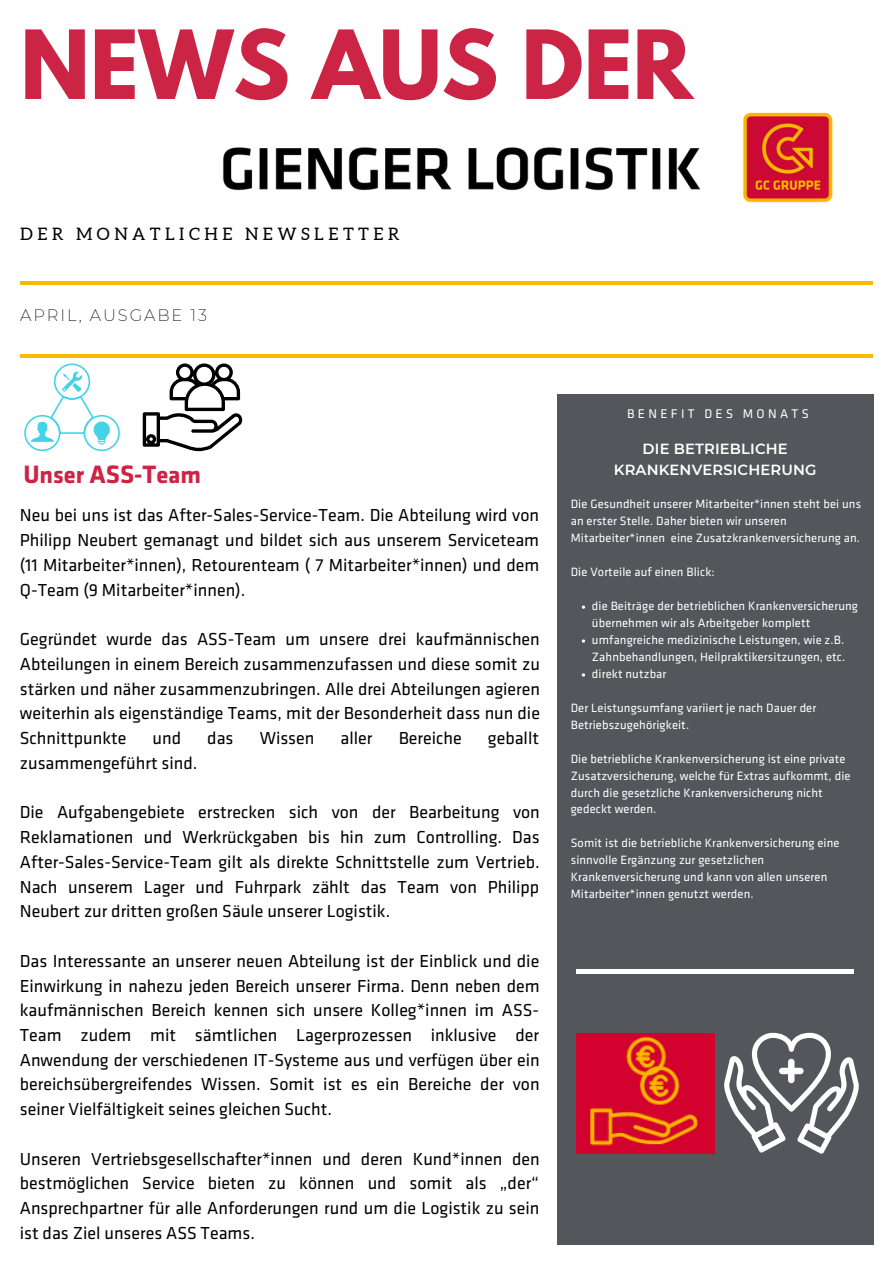
<style>
.page{position:relative;width:893px;height:1264px;background:#fff}
.page>*{position:absolute;margin:0;border:0;box-sizing:border-box;transform-origin:0 0}
.t1{font:700 84.3px "League Spartan";color:#cc2445}
.t2{font:700 24.6px "GC Klavika Head";color:#cc2445}
.t3{font:18px/24.8px "GC Klavika";color:#000;text-align:justify}
.t4{font:17.1px "Aleo";letter-spacing:.26em;color:#000}
.t5{font:200 16.2px "Montserrat";letter-spacing:.12em;color:#000}
.t6{font:600 14.7px/20.2px "Montserrat";letter-spacing:.01em;color:#fff;text-align:center}
.t7{font:13.05px "GC Klavika";letter-spacing:.26em;color:#fff}
.t8{font:12.45px/17px "GC Klavika";letter-spacing:.01em;color:#fff}
</style>
<div class="page">
<hr style="left:20px;top:281px;width:852px;height:4px;background:#fbb900">
<hr style="left:20px;top:354px;width:852px;height:4px;background:#fbb900">
<div style="left:557px;top:394px;width:316px;height:850px;background:#53565a"></div>
<hr style="left:576px;top:969px;width:278px;height:4px;background:#fff">
<img style="left:223px;top:112px;width:610px;height:91px">
<img style="left:576px;top:1033px;width:138px;height:120px">
<svg style="left:24px;top:363px;width:96px;height:88px"></svg>
<svg style="left:143px;top:363px;width:100px;height:88px"></svg>
<svg style="left:724px;top:1032px;width:135px;height:121px"></svg>
<h1 class="t1" style="left:20px;top:23px;width:674px">NEWS AUS DER</h1>
<p class="t4" style="left:20px;top:224px;width:381px">DER MONATLICHE NEWSLETTER</p>
<p class="t5" style="left:20px;top:305px;width:188px">APRIL, AUSGABE 13</p>
<h2 class="t2" style="left:23px;top:465px;width:179px">Unser ASS-Team</h2>
<p class="t3" style="left:20px;top:504px;width:521px">Neu bei uns ist das After-Sales-Service-Team. Die Abteilung wird von Philipp Neubert gemanagt und bildet sich aus unserem Serviceteam (11 Mitarbeiter*innen), Retourenteam ( 7 Mitarbeiter*innen) und dem Q-Team (9 Mitarbeiter*innen).</p>
<p class="t3" style="left:20px;top:628px;width:521px">Gegründet wurde das ASS-Team um unsere drei kaufmännischen Abteilungen in einem Bereich zusammenzufassen und diese somit zu stärken und näher zusammenzubringen. Alle drei Abteilungen agieren weiterhin als eigenständige Teams, mit der Besonderheit dass nun die Schnittpunkte</p>
<p class="t3" style="left:152px;top:727px;width:30px">und</p>
<p class="t3" style="left:207px;top:727px;width:28px">das</p>
<p class="t3" style="left:260px;top:727px;width:56px">Wissen</p>
<p class="t3" style="left:340px;top:727px;width:33px">aller</p>
<p class="t3" style="left:398px;top:727px;width:65px">Bereiche</p>
<p class="t3" style="left:488px;top:727px;width:53px">geballt</p>
<p class="t3" style="left:20px;top:752px;width:179px">zusammengeführt sind.</p>
<p class="t3" style="left:20px;top:801px;width:521px">Die Aufgabengebiete erstrecken sich von der Bearbeitung von Reklamationen und Werkrückgaben bis hin zum Controlling. Das After-Sales-Service-Team gilt als direkte Schnittstelle zum Vertrieb.<br>Nach unserem Lager und Fuhrpark zählt das Team von Philipp Neubert zur dritten großen Säule unserer Logistik.</p>
<p class="t3" style="left:20px;top:949px;width:521px">Das Interessante an unserer neuen Abteilung ist der Einblick und die Einwirkung in nahezu jeden Bereich unserer Firma. Denn neben dem kaufmännischen Bereich kennen sich unsere Kolleg*innen im ASS-Team zudem mit sämtlichen Lagerprozessen inklusive der Anwendung der verschiedenen IT-Systeme aus und verfügen über ein bereichsübergreifendes Wissen. Somit ist es ein Bereiche der von seiner Vielfältigkeit seines gleichen Sucht.</p>
<p class="t3" style="left:20px;top:1147px;width:521px">Unseren Vertriebsgesellschafter*innen und deren Kund*innen den bestmöglichen Service bieten zu können und somit als „der“ Ansprechpartner für alle Anforderungen rund um die Logistik zu sein ist das Ziel unseres ASS Teams.</p>
<p class="t7" style="left:627px;top:408px;width:183px">BENEFIT DES MONATS</p>
<p class="t6" style="left:613px;top:439px;width:204px">DIE BETRIEBLICHE<br>KRANKENVERSICHERUNG</p>
<p class="t8" style="left:570px;top:497px;width:292px">Die Gesundheit unserer Mitarbeiter*innen steht bei uns an erster Stelle. Daher bieten wir unseren<br>Mitarbeiter*innen eine Zusatzkrankenversicherung an.</p>
<p class="t8" style="left:570px;top:564px;width:145px">Die Vorteile auf einen Blick:</p>
<p class="t8" style="left:592px;top:598px;width:267px">die Beiträge der betrieblichen Krankenversicherung übernehmen wir als Arbeitgeber komplett umfangreiche medizinische Leistungen, wie z.B.<br>Zahnbehandlungen, Heilpraktikersitzungen, etc. direkt nutzbar</p>
<p class="t8" style="left:570px;top:700px;width:247px">Der Leistungsumfang variiert je nach Dauer der<br>Betriebszugehörigkeit.</p>
<p class="t8" style="left:570px;top:751px;width:281px">Die betriebliche Krankenversicherung ist eine private Zusatzversicherung, welche für Extras aufkommt, die durch die gesetzliche Krankenversicherung nicht gedeckt werden.</p>
<p class="t8" style="left:570px;top:835px;width:270px">Somit ist die betriebliche Krankenversicherung eine sinnvolle Ergänzung zur gesetzlichen Krankenversicherung und kann von allen unseren Mitarbeiter*innen genutzt werden.</p>
</div>
